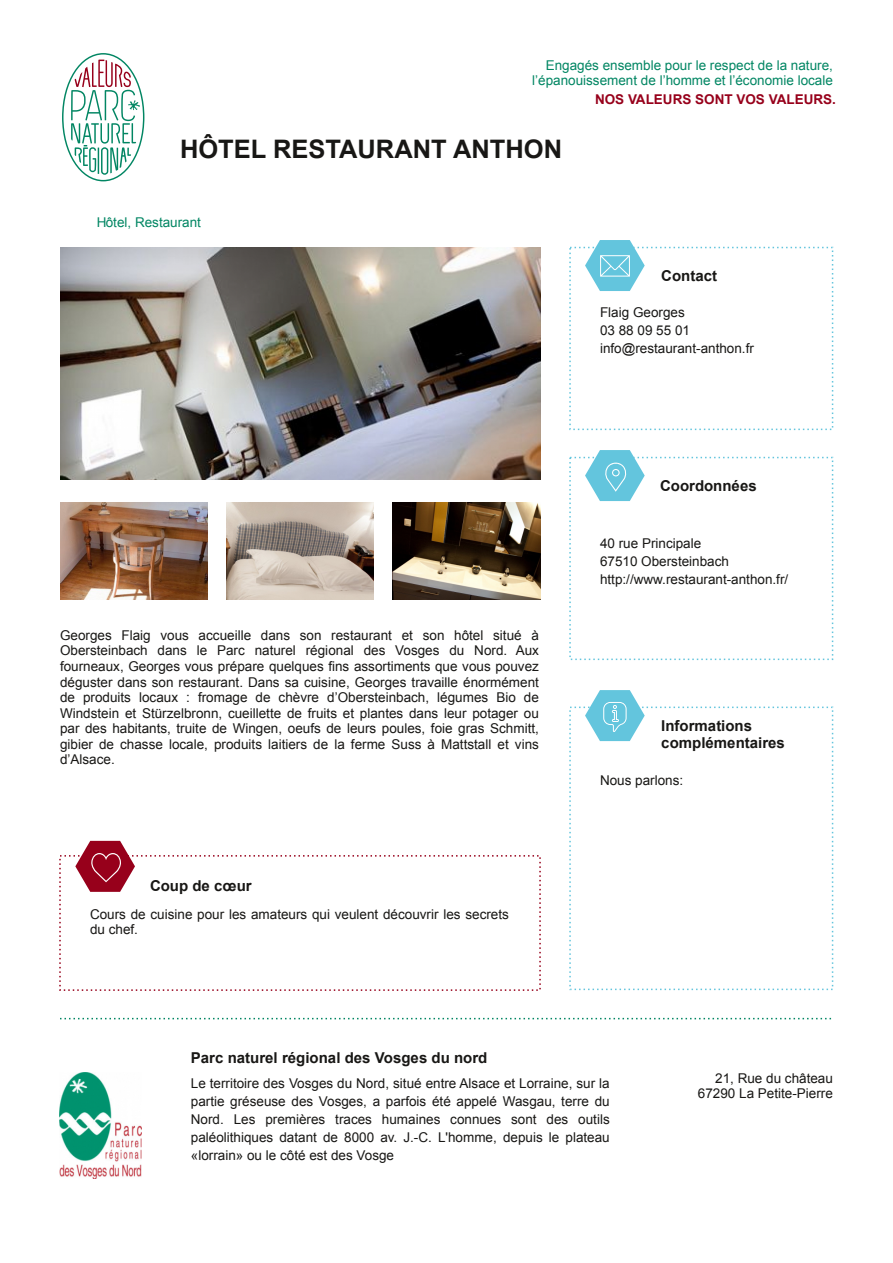
<style>
.page{position:relative;width:893px;height:1263px;background:#fff}
.page>*{position:absolute;margin:0;border:0;box-sizing:border-box;transform-origin:0 0}
.t1{font:700 25.5px "Arial";color:#181715}
.t2{font:700 15px/17.2px "Arial";color:#181715}
.t3{font:13.5px/15.5px "Arial";color:#181715}
.t4{font:13.5px/15.5px "Arial";color:#028663;text-align:right}
.t5{font:700 13.5px "Arial";color:#97001b}
</style>
<div class="page">
<img style="left:60px;top:1072px;width:81px;height:106px">
<svg style="left:60px;top:1018px;width:772px;height:1px"></svg>
<svg style="left:585px;top:690px;width:60px;height:51px"></svg>
<svg style="left:585px;top:450px;width:60px;height:51px"></svg>
<svg style="left:585px;top:240px;width:60px;height:51px"></svg>
<svg style="left:75px;top:841px;width:60px;height:51px"></svg>
<img style="left:393px;top:502px;width:147px;height:98px">
<img style="left:226px;top:502px;width:148px;height:98px">
<img style="left:60px;top:502px;width:147px;height:98px">
<img style="left:60px;top:248px;width:480px;height:232px">
<svg style="left:62px;top:53px;width:83px;height:129px"></svg>
<p class="t4" style="left:532px;top:57px;width:302px">Engagés ensemble pour le respect de la nature, l’épanouissement de l’homme et l’économie locale</p>
<h1 class="t1" style="left:180px;top:135px;width:384px">HÔTEL RESTAURANT ANTHON</h1>
<p class="t4" style="left:96px;top:215px;width:106px">Hôtel, Restaurant</p>
<p class="t5" style="left:595px;top:92px;width:242px">NOS VALEURS SONT VOS VALEURS.</p>
<p class="t2" style="left:661px;top:267px;width:57px">Contact</p>
<p class="t3" style="left:600px;top:304px;width:155px;line-height:18px">Flaig Georges<br>03 88 09 55 01 info@restaurant-anthon.fr</p>
<p class="t3" style="left:60px;top:627px;width:480px;text-align:justify">Georges Flaig vous accueille dans son restaurant et son hôtel situé à Obersteinbach dans le Parc naturel régional des Vosges du Nord. Aux fourneaux, Georges vous prépare quelques fins assortiments que vous pouvez déguster dans son restaurant. Dans sa cuisine, Georges travaille énormément de produits locaux : fromage de chèvre d’Obersteinbach, légumes Bio de Windstein et Stürzelbronn, cueillette de fruits et plantes dans leur potager ou par des habitants, truite de Wingen, oeufs de leurs poules, foie gras Schmitt, gibier de chasse locale, produits laitiers de la ferme Suss à Mattstall et vins d’Alsace.</p>
<p class="t2" style="left:150px;top:877px;width:103px">Coup de cœur</p>
<p class="t3" style="left:90px;top:906px;width:420px">Cours de cuisine pour les amateurs qui veulent découvrir les secrets du chef.</p>
<p class="t2" style="left:191px;top:1049px;width:298px">Parc naturel régional des Vosges du nord</p>
<p class="t2" style="left:660px;top:477px;width:98px">Coordonnées</p>
<p class="t3" style="left:600px;top:534px;width:190px;line-height:18px">40 rue Principale<br>67510 Obersteinbach http://www.restaurant-anthon.fr/</p>
<p class="t2" style="left:661px;top:717px;width:125px">Informations complémentaires</p>
<p class="t3" style="left:600px;top:772px;width:85px">Nous parlons:</p>
<p class="t3" style="left:191px;top:1074px;width:420px;line-height:18px;text-align:justify">Le territoire des Vosges du Nord, situé entre Alsace et Lorraine, sur la partie gréseuse des Vosges, a parfois été appelé Wasgau, terre du Nord. Les premières traces humaines connues sont des outils paléolithiques datant de 8000 av. J.-C. L'homme, depuis le plateau «lorrain» ou le côté est des Vosge</p>
<p class="t3" style="left:698px;top:1070px;width:137px;text-align:right">21, Rue du château<br>67290 La Petite-Pierre</p>
</div>
